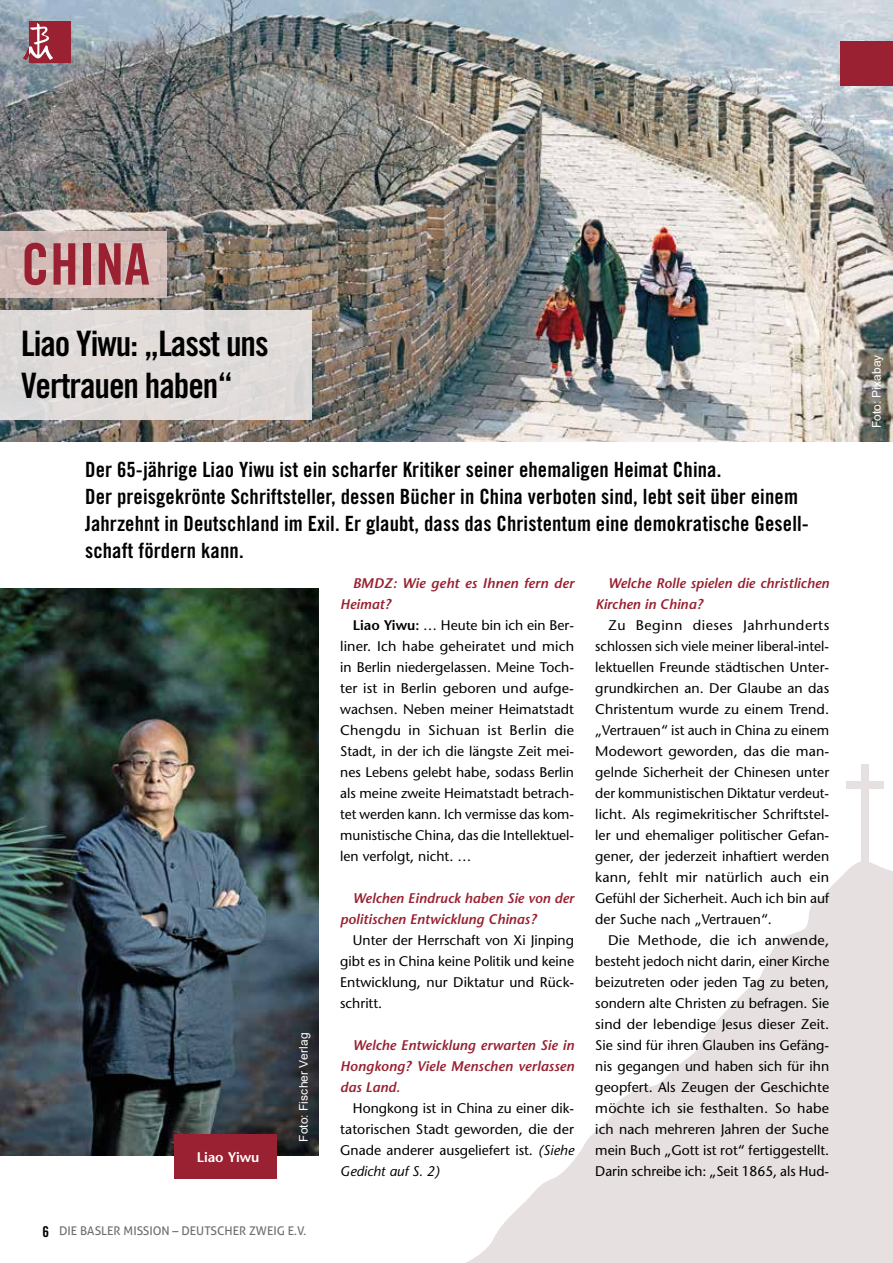
<style>
.page{position:relative;width:893px;height:1263px;background:#fff}
.page>*{position:absolute;margin:0;border:0;box-sizing:border-box;transform-origin:0 0}
.t1{font:57.3px "Trade Gothic LT Std Bd Cn 20";letter-spacing:.005em;color:#992131}
.t2{font:35.1px/42px "Trade Gothic LT Std Bd Cn 20";letter-spacing:-.03em;color:#000}
.t3{font:21px/27px "Trade Gothic LT Std Bd Cn 20";letter-spacing:.005em;color:#000}
.t4{font:13.95px/21px "Stone Sans";color:#000;text-align:justify}
.t5{font:italic 600 13.95px/21px "Stone Sans";color:#992131}
.t6{font:600 13.95px "Stone Sans";color:#fff}
.t7{font:12px "Aller";color:#706f6f}
.t8{font:12px "Arial";letter-spacing:.01em;color:#fff}
.s1{font-family:"Trade Gothic LT Std Bd Cn 20";font-size:15px;color:#000}
.s2{font-weight:600}
.s3{font-style:italic}
</style>
<div class="page">
<svg style="left:466px;top:861px;width:427px;height:402px;fill:#e6e1e0"></svg>
<img style="left:0;top:0;width:893px;height:441px">
<div style="left:841px;top:41px;width:52px;height:45px;background:#992131"></div>
<img style="left:0;top:588px;width:319px;height:567px">
<div style="left:174px;top:1134px;width:102px;height:44px;background:#992131"></div>
<svg style="left:0;top:231px;width:166px;height:67px;background:#d3bfba"></svg>
<div style="left:0;top:310px;width:312px;height:110px;background:#e0dbd9"></div>
<div style="left:861px;top:765px;width:8px;height:137px;background:#e6e1e0"></div>
<div style="left:846px;top:781px;width:38px;height:8px;background:#e6e1e0"></div>
<svg style="left:23px;top:21px;width:48px;height:42px;background:#a54c59"></svg>
<h1 class="t1" style="left:21px;top:229px;width:130px">CHINA</h1>
<h2 class="t2" style="left:21px;top:322px;width:249px">Liao Yiwu: „Lasst uns<br>Vertrauen haben“</h2>
<p class="t3" style="left:85px;top:456px;width:725px">Der 65-jährige Liao Yiwu ist ein scharfer Kritiker seiner ehemaligen Heimat China.<br>Der preisgekrönte Schriftsteller, dessen Bücher in China verboten sind, lebt seit über einem Jahrzehnt in Deutschland im Exil. Er glaubt, dass das Christentum eine demokratische Gesell&shy;schaft fördern kann.</p>
<p class="t6" style="left:197px;top:1148px;width:64px">Liao Yiwu</p>
<p class="t8" style="left:295px;top:1141px;width:111px;rotate:-90deg">Foto: Fischer Verlag</p>
<p class="t7" style="left:43px;top:1223px;width:265px"><span class="s1">6</span> DIE BASLER MISSION – DEUTSCHER ZWEIG E.V.</p>
<p class="t5" style="left:340px;top:573px;width:235px;text-indent:13px">BMDZ: Wie geht es Ihnen fern der<br>Heimat?</p>
<p class="t4" style="left:340px;top:615px;width:236px;text-indent:13px"><span class="s2">Liao Yiwu:</span> … Heute bin ich ein Ber&shy;liner. Ich habe geheiratet und mich in Berlin niedergelassen. Meine Toch&shy;ter ist in Berlin geboren und aufge&shy;wachsen. Neben meiner Heimatstadt Chengdu in Sichuan ist Berlin die Stadt, in der ich die längste Zeit mei&shy;nes Lebens gelebt habe, sodass Berlin als meine zweite Heimatstadt betrach&shy;tet werden kann. Ich vermisse das kom&shy;munistische China, das die Intellektuel&shy;len verfolgt, nicht. …</p>
<p class="t5" style="left:340px;top:888px;width:235px;text-indent:13px">Welchen Eindruck haben Sie von der politischen Entwicklung Chinas?</p>
<p class="t4" style="left:340px;top:930px;width:235px;text-indent:13px">Unter der Herrschaft von Xi Jinping gibt es in China keine Politik und keine Entwicklung, nur Diktatur und Rück&shy;schritt.</p>
<p class="t5" style="left:340px;top:1035px;width:235px;text-align:justify;text-indent:13px">Welche Entwicklung erwarten Sie in Hongkong? Viele Menschen verlassen das Land.</p>
<p class="t4" style="left:340px;top:1098px;width:236px;text-indent:13px">Hongkong ist in China zu einer dik&shy;tatorischen Stadt geworden, die der Gnade anderer ausgeliefert ist. <span class="s3">(Siehe Gedicht auf S. 2)</span></p>
<p class="t5" style="left:595px;top:573px;width:235px;text-indent:13px">Welche Rolle spielen die christlichen<br>Kirchen in China?</p>
<p class="t4" style="left:595px;top:615px;width:235px;text-indent:13px">Zu Beginn dieses Jahrhunderts schlossen sich viele meiner liberal-intel&shy;lektuellen Freunde städtischen Unter&shy;grundkirchen an. Der Glaube an das Christentum wurde zu einem Trend. „Vertrauen“ ist auch in China zu einem Modewort geworden, das die man&shy;gelnde Sicherheit der Chinesen unter der kommunistischen Diktatur verdeut&shy;licht. Als regimekritischer Schriftstel&shy;ler und ehemaliger politischer Gefan&shy;gener, der jederzeit inhaftiert werden kann, fehlt mir natürlich auch ein Gefühl der Sicherheit. Auch ich bin auf der Suche nach „Vertrauen“.</p>
<p class="t4" style="left:595px;top:930px;width:235px;text-indent:13px">Die Methode, die ich anwende, besteht jedoch nicht darin, einer Kirche beizutreten oder jeden Tag zu beten, sondern alte Christen zu befragen. Sie sind der lebendige Jesus dieser Zeit.<br>Sie sind für ihren Glauben ins Gefäng&shy;nis gegangen und haben sich für ihn geopfert. Als Zeugen der Geschichte möchte ich sie festhalten. So habe ich nach mehreren Jahren der Suche mein Buch „Gott ist rot“ fertiggestellt.<br>Darin schreibe ich: „Seit 1865, als Hud-</p>
<p class="t8" style="left:868px;top:428px;width:75px;rotate:-90deg">Foto: Pixabay</p>
</div>
